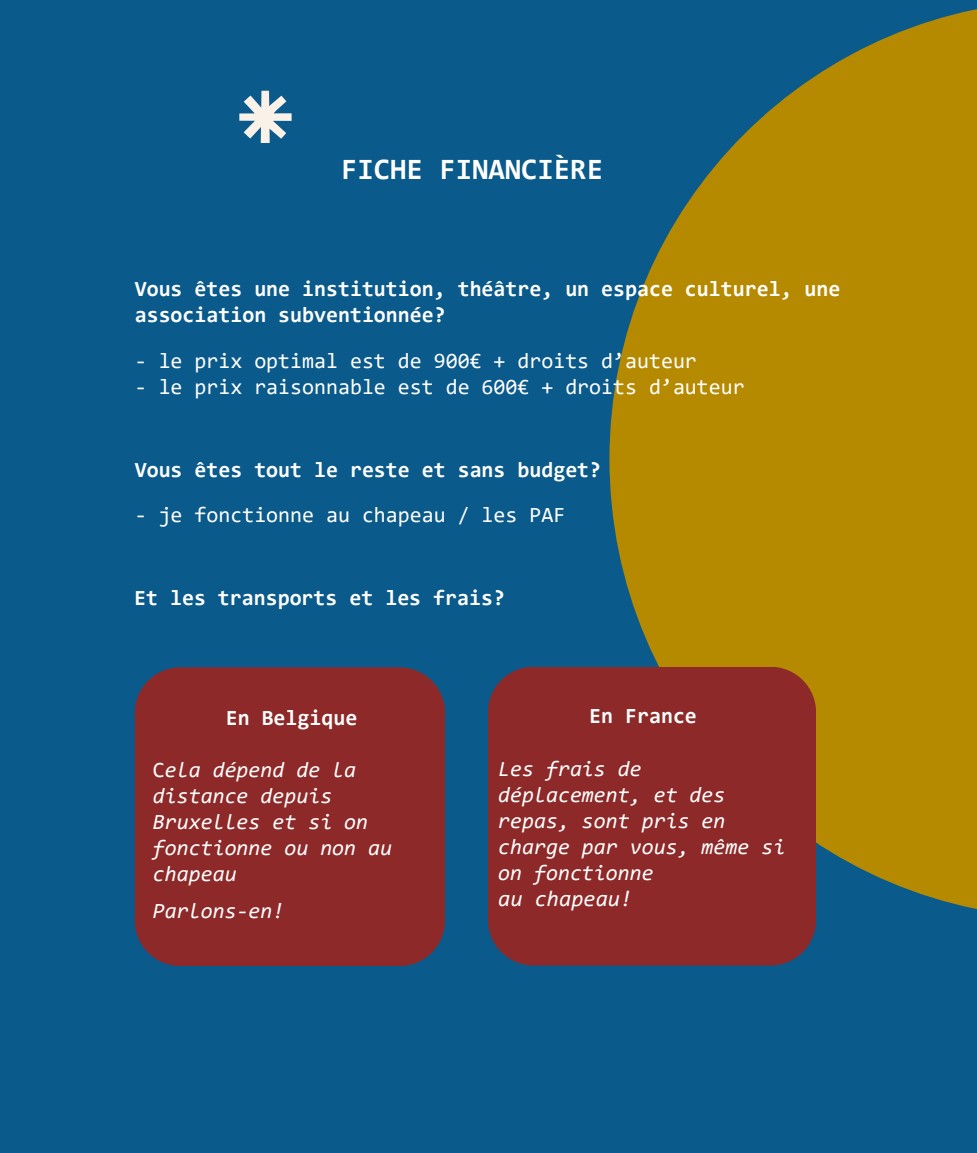
<style>
.page{position:relative;width:977px;height:1153px;background:#fff}
.page>*{position:absolute;margin:0;border:0;box-sizing:border-box;transform-origin:0 0}
.t1{font:700 29.78px "Consolas";color:#fff}
.t2{font:italic 22.12px "Consolas";color:#fff}
.t3{font:italic 21.75px/25.9px "Consolas";color:#fff}
.t4{font:700 21.75px/25.9px "Consolas";color:#fff}
.t5{font:21.75px "Consolas";color:#fff}
.s1{font-style:normal}
</style>
<div class="page">
<div style="left:0;top:0;width:976px;height:1152px;background:#0a5a8b"></div>
<svg style="left:609px;top:9px;width:367px;height:908px;fill:#b68a00"></svg>
<div style="left:135px;top:667px;width:310px;height:298px;background:#8d2a29"></div>
<div style="left:488px;top:666px;width:327px;height:299px;background:#8d2a29"></div>
<svg style="left:239px;top:91px;width:52px;height:52px"></svg>
<h1 class="t1" style="left:341px;top:156px;width:263px">FICHE FINANCIÈRE</h1>
<p class="t4" style="left:135px;top:278px;width:707px">Vous êtes une institution, théâtre, un espace culturel, une association subventionnée?</p>
<p class="t5" style="left:135px;top:352px;width:563px">- le prix optimal est de 900€ + droits d’auteur</p>
<p class="t5" style="left:135px;top:378px;width:611px">- le prix raisonnable est de 600€ + droits d’auteur</p>
<p class="t4" style="left:135px;top:458px;width:468px">Vous êtes tout le reste et sans budget?</p>
<p class="t5" style="left:135px;top:506px;width:432px">- je fonctionne au chapeau / les PAF</p>
<p class="t4" style="left:134px;top:586px;width:372px">Et les transports et les frais?</p>
<p class="t4" style="left:226px;top:706px;width:133px">En Belgique</p>
<p class="t4" style="left:589px;top:704px;width:109px">En France</p>
<p class="t3" style="left:153px;top:758px;width:241px"><span class="s1">C</span>ela dépend de la distance depuis<br>Bruxelles et si on fonctionne ou non au chapeau</p>
<p class="t3" style="left:153px;top:899px;width:133px">Parlons-en!</p>
<p class="t3" style="left:498px;top:757px;width:288px">Les frais de déplacement, et des repas, sont pris en charge par vous, même si on fonctionne</p>
<p class="t2" style="left:498px;top:889px;width:135px">au chapeau!</p>
</div>
